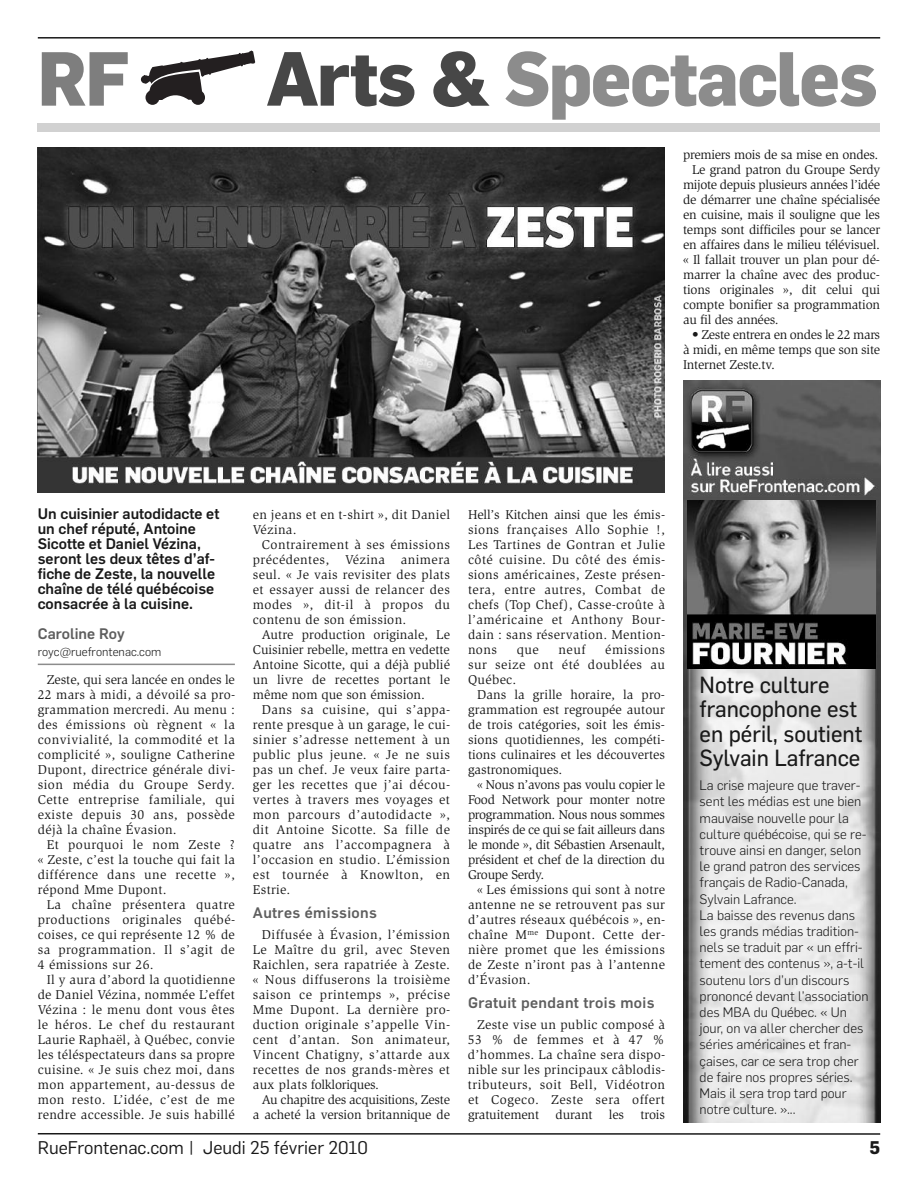
<style>
.page{position:relative;width:918px;height:1188px;background:#fff}
.page>*{position:absolute;margin:0;border:0;box-sizing:border-box;transform-origin:0 0}
.t1{font:800 75px "Flama";letter-spacing:-.02em;color:#8c8c8c;scale:.95 1}
.t2{font:800 75px "Flama";color:#7e7e7e;scale:.95 1}
.t3{font:22.95px/24.2px "Flama Basic";color:#191919}
.t4{font:18px "Flama";color:#191919}
.t5{font:700 18px "Flama";color:#191919}
.t6{font:500 15px/15px "Flama";color:#191919}
.t7{font:500 15px "Flama";letter-spacing:.025em;color:#5e5e5e}
.t8{font:500 15px "Flama";color:#5e5e5e}
.t9{font:300 13.5px/16.2px "Flama";color:#191919}
.t10{font:13.2px/15px "Slimbach Std";color:#191919;text-align:justify}
.t11{font:13.2px/15px "Slimbach Std";letter-spacing:-.02em;color:#191919;text-align:right}
.t12{font:13.2px/15px "Slimbach Std";letter-spacing:.025em;color:#191919}
.t13{font:13.2px "Slimbach Std";letter-spacing:-.025em;color:#191919}
.t14{font:300 12px "Flama";color:#191919}
.s1{color:#474747}
</style>
<div class="page">
<hr style="left:38px;top:1133px;width:842px;height:2px;background:#191919">
<hr style="left:38px;top:664px;width:197px;height:1px;background:#8c8c8c">
<img style="left:38px;top:148px;width:626px;height:345px">
<div style="left:191px;top:90px;width:14px;height:15px;background:#231f20;border-radius:50%"></div>
<div style="left:146px;top:90px;width:14px;height:15px;background:#231f20;border-radius:50%"></div>
<svg style="left:141px;top:51px;width:114px;height:49px"></svg>
<hr style="left:38px;top:37px;width:842px;height:2px;background:#191919">
<div style="left:38px;top:123px;width:842px;height:9px;background:#d1d1d1"></div>
<img style="left:683px;top:380px;width:197px;height:743px">
<img style="left:688px;top:501px;width:187px;height:168px">
<h1 class="t2" style="left:38px;top:44px;width:98px">RF</h1>
<h1 class="t1" style="left:266px;top:44px;width:645px"><span class="s1">Arts &amp;</span> Spectacles</h1>
<p class="t11" style="left:683px;top:148px;width:197px">premiers mois de sa mise en ondes.</p>
<p class="t11" style="left:692px;top:163px;width:190px">Le grand patron du Groupe Serdy</p>
<p class="t13" style="left:683px;top:179px;width:199px">mijote depuis plusieurs années l’idée</p>
<p class="t11" style="left:683px;top:193px;width:199px">de démarrer une chaîne spécialisée</p>
<p class="t11" style="left:683px;top:208px;width:199px">en cuisine, mais il souligne que les</p>
<p class="t10" style="left:683px;top:223px;width:199px">temps sont difficiles pour se lancer</p>
<p class="t11" style="left:683px;top:238px;width:199px">en affaires dans le milieu télévisuel.</p>
<p class="t11" style="left:683px;top:253px;width:198px">« Il fallait trouver un plan pour dé-</p>
<p class="t10" style="left:683px;top:268px;width:198px">marrer la chaîne avec des produc-</p>
<p class="t10" style="left:683px;top:283px;width:199px">tions originales », dit celui qui</p>
<p class="t10" style="left:683px;top:298px;width:199px">compte bonifier sa programmation</p>
<p class="t11" style="left:683px;top:313px;width:97px">au fil des années.</p>
<p class="t10" style="left:683px;top:328px;width:199px;text-indent:9px">• Zeste entrera en ondes le 22 mars à midi, en même temps que son site Internet Zeste.tv.</p>
<p class="t6" style="left:38px;top:507px;width:183px">Un cuisinier autodidacte et un chef réputé, Antoine<br>Sicotte et Daniel Vézina, seront les deux têtes d’af&shy;fiche de Zeste, la nouvelle chaîne de télé québécoise consacrée à la cuisine.</p>
<p class="t8" style="left:38px;top:627px;width:88px">Caroline Roy</p>
<p class="t14" style="left:38px;top:646px;width:125px">royc@ruefrontenac.com</p>
<p class="t10" style="left:38px;top:673px;width:199px;text-indent:9px">Zeste, qui sera lancée en ondes le 22 mars à midi, a dévoilé sa pro&shy;grammation mercredi. Au menu : des émissions où règnent « la convivialité, la commodité et la complicité », souligne Catherine Dupont, directrice générale divi&shy;sion média du Groupe Serdy.<br>Cette entreprise familiale, qui existe depuis 30 ans, possède déjà la chaîne Évasion.</p>
<p class="t10" style="left:38px;top:838px;width:199px;text-indent:9px">Et pourquoi le nom Zeste ? « Zeste, c’est la touche qui fait la différence dans une recette », répond Mme Dupont.</p>
<p class="t10" style="left:38px;top:898px;width:199px;text-indent:9px">La chaîne présentera quatre productions originales québé&shy;coises, ce qui représente 12 % de sa programmation. Il s’agit de 4 émissions sur 26.</p>
<p class="t10" style="left:38px;top:973px;width:199px;text-indent:9px">Il y aura d’abord la quotidienne de Daniel Vézina, nommée L’effet Vézina : le menu dont vous êtes le héros. Le chef du restaurant Laurie Raphaël, à Québec, convie les téléspectateurs dans sa propre cuisine. « Je suis chez moi, dans mon appartement, au-dessus de mon resto. L’idée, c’est de me rendre accessible. Je suis habillé</p>
<p class="t12" style="left:253px;top:508px;width:199px">en jeans et en t-shirt », dit Daniel<br>Vézina.</p>
<p class="t10" style="left:253px;top:538px;width:199px;text-indent:9px">Contrairement à ses émissions précédentes, Vézina animera seul. « Je vais revisiter des plats et essayer aussi de relancer des modes », dit-il à propos du contenu de son émission.</p>
<p class="t10" style="left:253px;top:628px;width:199px;text-indent:9px">Autre production originale, Le Cuisinier rebelle, mettra en vedette Antoine Sicotte, qui a déjà publié un livre de recettes portant le même nom que son émission.</p>
<p class="t10" style="left:253px;top:703px;width:199px;text-indent:9px">Dans sa cuisine, qui s’appa&shy;rente presque à un garage, le cui&shy;sinier s’adresse nettement à un public plus jeune. « Je ne suis pas un chef. Je veux faire parta&shy;ger les recettes que j’ai décou&shy;vertes à travers mes voyages et mon parcours d’autodidacte », dit Antoine Sicotte. Sa fille de quatre ans l’accompagnera à l’occasion en studio. L’émission est tournée à Knowlton, en Estrie.</p>
<p class="t7" style="left:253px;top:906px;width:126px">Autres émissions</p>
<p class="t10" style="left:253px;top:928px;width:199px;text-indent:9px">Diffusée à Évasion, l’émission Le Maître du gril, avec Steven Raichlen, sera rapatriée à Zeste. « Nous diffuserons la troisième saison ce printemps », précise Mme Dupont. La dernière pro&shy;duction originale s’appelle Vin&shy;cent d’antan. Son animateur, Vincent Chatigny, s’attarde aux recettes de nos grands-mères et aux plats folkloriques.</p>
<p class="t11" style="left:253px;top:1093px;width:199px">Au chapitre des acquisitions, Zeste a acheté la version britannique de</p>
<p class="t10" style="left:468px;top:508px;width:199px">Hell’s Kitchen ainsi que les émis&shy;sions françaises Allo Sophie !, Les Tartines de Gontran et Julie côté cuisine. Du côté des émis&shy;sions américaines, Zeste présen&shy;tera, entre autres, Combat de chefs (Top Chef), Casse-croûte à l’américaine et Anthony Bour&shy;dain : sans réservation. Mention&shy;nons</p>
<p class="t10" style="left:468px;top:643px;width:199px;text-indent:137px">émissions sur seize ont été doublées au Québec.</p>
<p class="t10" style="left:468px;top:688px;width:199px;text-indent:9px">Dans la grille horaire, la pro&shy;grammation est regroupée autour de trois catégories, soit les émis&shy;sions quotidiennes, les compéti&shy;tions culinaires et les découvertes gastronomiques.</p>
<p class="t10" style="left:468px;top:778px;width:199px;text-indent:9px">« Nous n’avons pas voulu copier le Food Network pour monter notre programmation. Nous nous sommes inspirés de ce qui se fait ailleurs dans le monde », dit Sébastien Arsenault, président et chef de la direction du Groupe Serdy.</p>
<p class="t10" style="left:468px;top:883px;width:199px;text-indent:9px">« Les émissions qui sont à notre antenne ne se retrouvent pas sur d’autres réseaux québécois », en&shy;chaîne M<sup>me</sup> Dupont. Cette der&shy;nière promet que les émissions de Zeste n’iront pas à l’antenne d’Évasion.</p>
<p class="t7" style="left:468px;top:996px;width:188px">Gratuit pendant trois mois</p>
<p class="t10" style="left:468px;top:1018px;width:199px;text-indent:9px">Zeste vise un public composé à 53 % de femmes et à 47 % d’hommes. La chaîne sera dispo&shy;nible sur les principaux câblodis&shy;tributeurs, soit Bell, Vidéotron et Cogeco. Zeste sera offert gratuitement durant les trois</p>
<p class="t10" style="left:517px;top:643px;width:24px">que</p>
<p class="t10" style="left:559px;top:643px;width:28px">neuf</p>
<h2 class="t3" style="left:700px;top:674px;width:164px">Notre culture francophone est en péril, soutient<br>Sylvain Lafrance</h2>
<p class="t9" style="left:700px;top:778px;width:170px">La crise majeure que traver&shy;sent les médias est une bien mauvaise nouvelle pour la culture québécoise, qui se re&shy;trouve ainsi en danger, selon le grand patron des services français de Radio-Canada,<br>Sylvain Lafrance.<br>La baisse des revenus dans les grands médias tradition&shy;nels se traduit par « un effri&shy;tement des contenus », a-t-il soutenu lors d’un discours prononcé devant l’association des MBA du Québec. « Un jour, on va aller chercher des séries américaines et fran&shy;çaises, car ce sera trop cher de faire nos propres séries.<br>Mais il sera trop tard pour notre culture. »...</p>
<h3 class="t4" style="left:38px;top:1139px;width:332px">RueFrontenac.com | Jeudi 25 février 2010</h3>
<h3 class="t5" style="left:870px;top:1140px;width:12px">5</h3>
</div>
